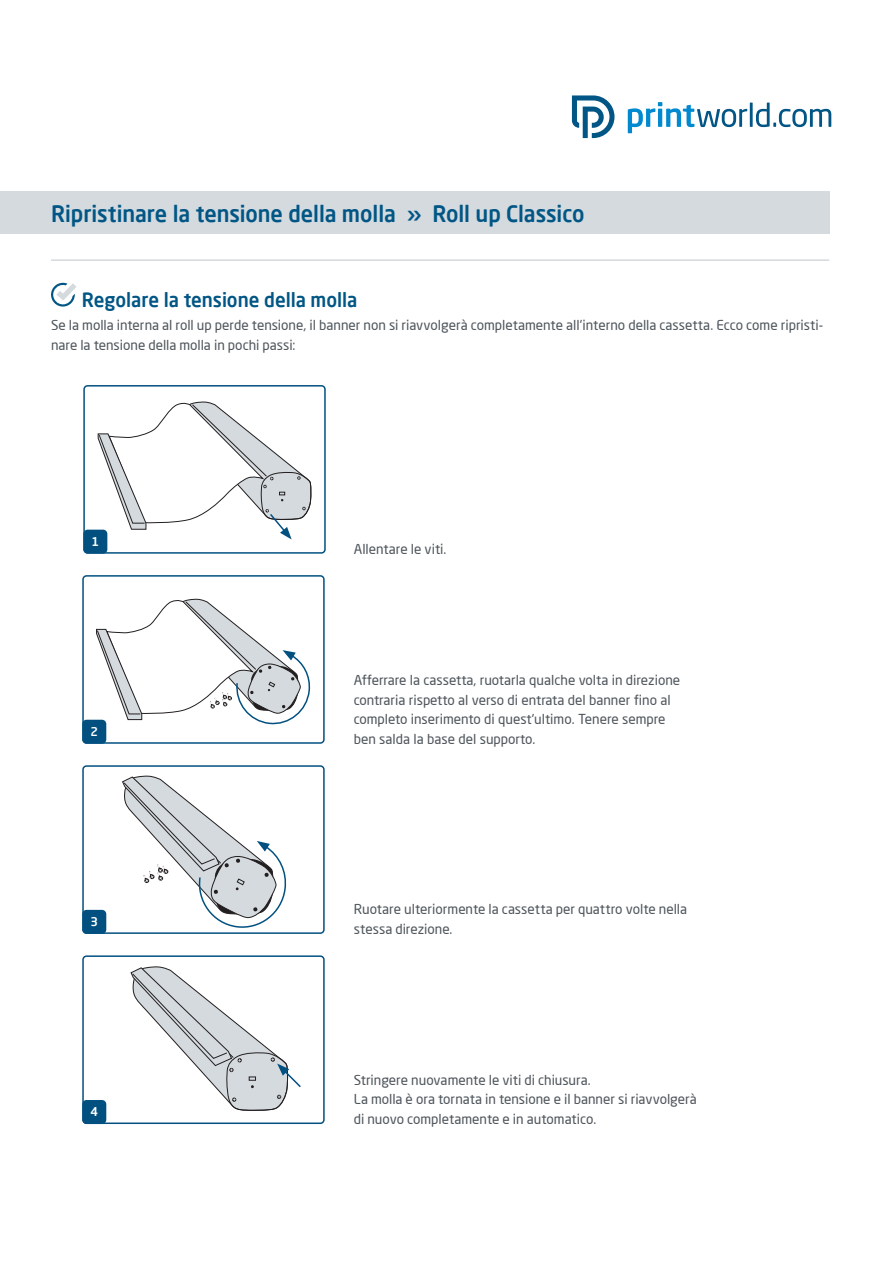
<style>
.page{position:relative;width:893px;height:1263px;background:#fff}
.page>*{position:absolute;margin:0;border:0;box-sizing:border-box;transform-origin:0 0}
.t1{font:500 22.5px "Neo Sans Pro";letter-spacing:-.005em;color:#015685;scale:.96 1}
.t2{font:500 19.5px "Neo Sans Pro";letter-spacing:-.005em;color:#015685;scale:.96 1}
.t3{font:13.5px/19.5px "Neo Sans Pro";color:#4d545a}
.t4{font:500 12px "Neo Sans Pro";color:#fff}
</style>
<div class="page">
<div style="left:0;top:191px;width:829px;height:43px;background:#d4dade"></div>
<svg style="left:628px;top:102px;width:203px;height:31px"></svg>
<svg style="left:572px;top:96px;width:42px;height:42px"></svg>
<hr style="left:51px;top:259px;width:778px;height:2px;background:#d4dade">
<div style="left:83px;top:385px;width:243px;height:169px;border:2px solid #025080;border-radius:4px"></div>
<div style="left:82px;top:575px;width:243px;height:169px;border:2px solid #025080;border-radius:4px"></div>
<div style="left:82px;top:765px;width:243px;height:169px;border:2px solid #025080;border-radius:4px"></div>
<div style="left:82px;top:955px;width:243px;height:169px;border:2px solid #025080;border-radius:4px"></div>
<div style="left:83px;top:530px;width:24px;height:24px;background:#025080;border-radius:4px"></div>
<div style="left:82px;top:720px;width:24px;height:24px;background:#025080;border-radius:4px"></div>
<div style="left:82px;top:910px;width:24px;height:24px;background:#025080;border-radius:4px"></div>
<div style="left:82px;top:1100px;width:24px;height:24px;background:#025080;border-radius:4px"></div>
<svg style="left:96px;top:598px;width:215px;height:129px"></svg>
<svg style="left:121px;top:775px;width:168px;height:157px"></svg>
<svg style="left:97px;top:401px;width:215px;height:138px"></svg>
<svg style="left:130px;top:966px;width:171px;height:145px"></svg>
<svg style="left:51px;top:283px;width:25px;height:24px"></svg>
<h1 class="t1" style="left:51px;top:200px;width:557px">Ripristinare la tensione della molla » Roll up Classico</h1>
<h2 class="t2" style="left:82px;top:287px;width:288px">Regolare la tensione della molla</h2>
<p class="t3" style="left:51px;top:315px;width:774px">Se la molla interna al roll up perde tensione, il banner non si riavvolgerà completamente all'interno della cassetta. Ecco come ripristi&shy;nare la tensione della molla in pochi passi:</p>
<p class="t4" style="left:92px;top:533px;width:9px">1</p>
<p class="t4" style="left:90px;top:723px;width:9px">2</p>
<p class="t4" style="left:90px;top:914px;width:9px">3</p>
<p class="t4" style="left:90px;top:1104px;width:9px">4</p>
<p class="t3" style="left:354px;top:539px;width:94px">Allentare le viti.</p>
<p class="t3" style="left:354px;top:670px;width:328px">Afferrare la cassetta, ruotarla qualche volta in direzione contraria rispetto al verso di entrata del banner fino al completo inserimento di quest'ultimo. Tenere sempre ben salda la base del supporto.</p>
<p class="t3" style="left:354px;top:899px;width:335px">Ruotare ulteriormente la cassetta per quattro volte nella stessa direzione.</p>
<p class="t3" style="left:354px;top:1070px;width:344px">Stringere nuovamente le viti di chiusura.<br>La molla è ora tornata in tensione e il banner si riavvolgerà di nuovo completamente e in automatico.</p>
</div>
